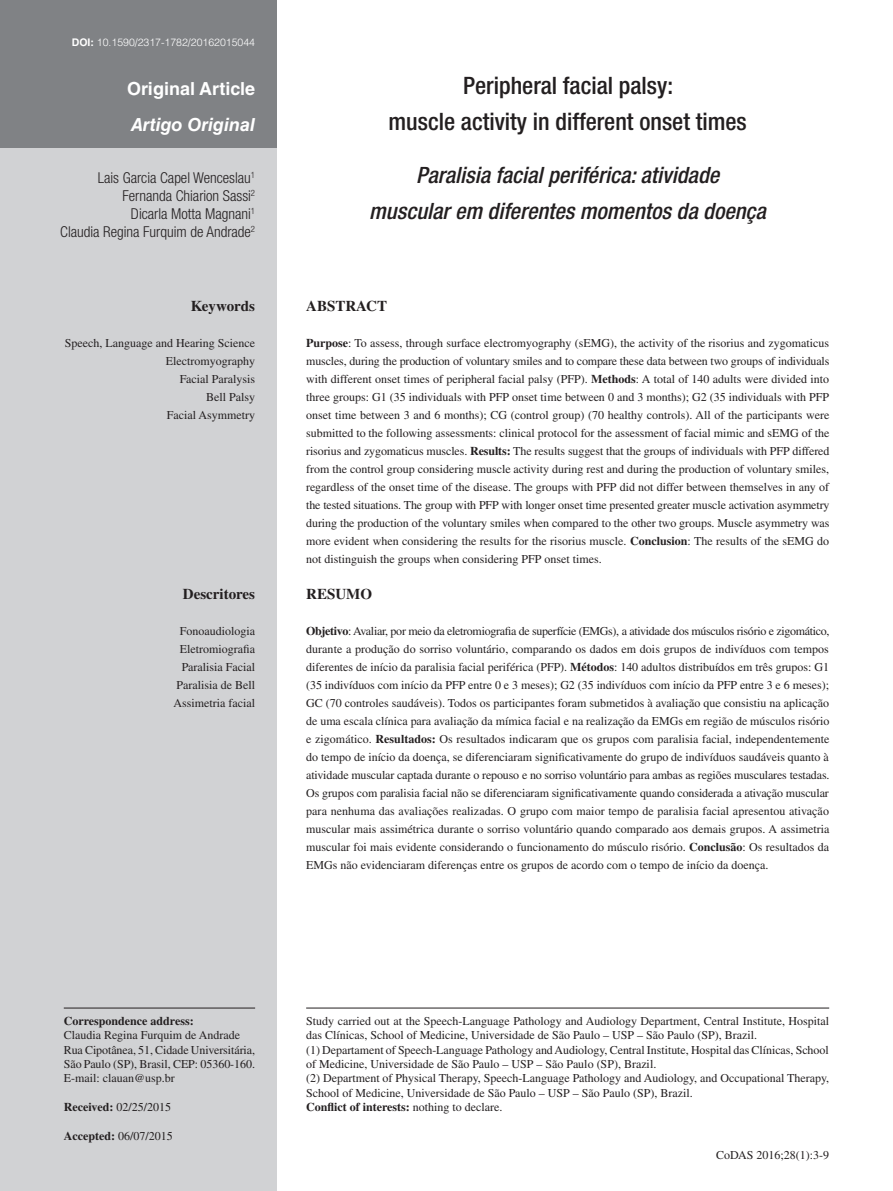
<style>
.page{position:relative;width:893px;height:1191px;background:#fff}
.page>*{position:absolute;margin:0;border:0;box-sizing:border-box;transform-origin:0 0}
.t1{font:500 condensed 24px/36px "Helvetica Neue LT Std";color:#231f20;text-align:center}
.t2{font:italic 500 condensed 22.5px/36px "Helvetica Neue LT Std";color:#231f20;text-align:center}
.t3{font:700 18px "Helvetica LT Std";color:#fff}
.t4{font:italic 700 18px "Helvetica LT Std";color:#fff}
.t5{font:300 condensed 15px/18px "Helvetica Neue LT Std";color:#231f20;text-align:right}
.t6{font:700 15px "Times LT Std";color:#231f20}
.t7{font:12px/18px "Times LT Std";color:#231f20;text-align:right}
.t8{font:700 12px "Times LT Std";color:#231f20}
.t9{font:300 10.5px "Helvetica LT Std";color:#fff}
.s1{font-weight:700}
</style>
<div class="page">
<div style="left:0;top:0;width:276px;height:1191px;background:#d1d2d4"></div>
<div style="left:0;top:0;width:276px;height:148px;background:#808285"></div>
<hr style="left:64px;top:1007px;width:191px;height:1px;background:#231f20">
<hr style="left:306px;top:1007px;width:523px;height:1px;background:#231f20">
<p class="t9" style="left:72px;top:36px;width:185px"><span class="s1">DOI:</span> 10.1590/2317-1782/20162015044</p>
<h3 class="t3" style="left:127px;top:77px;width:129px">Original Article</h3>
<h3 class="t4" style="left:131px;top:113px;width:126px">Artigo Original</h3>
<p class="t5" style="left:60px;top:169px;width:196px">Lais Garcia Capel Wenceslau<sup>1<br></sup>Fernanda Chiarion Sassi<sup>2<br></sup>Dicarla Motta Magnani<sup>1<br></sup>Claudia Regina Furquim de Andrade<sup>2</sup></p>
<p class="t6" style="left:191px;top:297px;width:66px">Keywords</p>
<p class="t7" style="left:65px;top:333px;width:192px">Speech, Language and Hearing Science<br>Electromyography<br>Facial Paralysis<br>Bell Palsy<br>Facial Asymmetry</p>
<p class="t6" style="left:183px;top:585px;width:74px">Descritores</p>
<p class="t7" style="left:174px;top:621px;width:83px">Fonoaudiologia<br>Eletromiografia<br>Paralisia Facial<br>Paralisia de Bell<br>Assimetria facial</p>
<h1 class="t1" style="left:388px;top:67px;width:360px">Peripheral facial palsy:<br>muscle activity in different onset times</h1>
<h2 class="t2" style="left:369px;top:157px;width:398px">Paralisia facial periférica: atividade<br>muscular em diferentes momentos da doença</h2>
<p class="t6" style="left:306px;top:297px;width:82px">ABSTRACT</p>
<p class="t7" style="left:306px;top:333px;width:525px;text-align:justify"><span class="s1">Purpose</span>: To assess, through surface electromyography (sEMG), the activity of the risorius and zygomaticus muscles, during the production of voluntary smiles and to compare these data between two groups of individuals with different onset times of peripheral facial palsy (PFP). <span class="s1">Methods</span>: A total of 140 adults were divided into three groups: G1 (35 individuals with PFP onset time between 0 and 3 months); G2 (35 individuals with PFP onset time between 3 and 6 months); CG (control group) (70 healthy controls). All of the participants were submitted to the following assessments: clinical protocol for the assessment of facial mimic and sEMG of the risorius and zygomaticus muscles. <span class="s1">Results:</span> The results suggest that the groups of individuals with PFP differed from the control group considering muscle activity during rest and during the production of voluntary smiles, regardless of the onset time of the disease. The groups with PFP did not differ between themselves in any of the tested situations. The group with PFP with longer onset time presented greater muscle activation asymmetry during the production of the voluntary smiles when compared to the other two groups. Muscle asymmetry was more evident when considering the results for the risorius muscle. <span class="s1">Conclusion</span>: The results of the sEMG do not distinguish the groups when considering PFP onset times.</p>
<p class="t6" style="left:306px;top:585px;width:67px">RESUMO</p>
<p class="t7" style="left:306px;top:621px;width:525px;text-align:justify"><span class="s1">Objetivo</span>: Avaliar, por meio da eletromiografia de superfície (EMGs), a atividade dos músculos risório e zigomático, durante a produção do sorriso voluntário, comparando os dados em dois grupos de indivíduos com tempos diferentes de início da paralisia facial periférica (PFP). <span class="s1">Métodos</span>: 140 adultos distribuídos em três grupos: G1 (35 indivíduos com início da PFP entre 0 e 3 meses); G2 (35 indivíduos com início da PFP entre 3 e 6 meses); GC (70 controles saudáveis). Todos os participantes foram submetidos à avaliação que consistiu na aplicação de uma escala clínica para avaliação da mímica facial e na realização da EMGs em região de músculos risório e zigomático. <span class="s1">Resultados:</span> Os resultados indicaram que os grupos com paralisia facial, independentemente do tempo de início da doença, se diferenciaram significativamente do grupo de indivíduos saudáveis quanto à atividade muscular captada durante o repouso e no sorriso voluntário para ambas as regiões musculares testadas.<br>Os grupos com paralisia facial não se diferenciaram significativamente quando considerada a ativação muscular para nenhuma das avaliações realizadas. O grupo com maior tempo de paralisia facial apresentou ativação muscular mais assimétrica durante o sorriso voluntário quando comparado aos demais grupos. A assimetria muscular foi mais evidente considerando o funcionamento do músculo risório. <span class="s1">Conclusão</span>: Os resultados da EMGs não evidenciaram diferenças entre os grupos de acordo com o tempo de início da doença.</p>
<p class="t8" style="left:64px;top:1013px;width:131px">Correspondence address:</p>
<p class="t7" style="left:64px;top:1027px;width:193px;line-height:14.4px;text-align:left">Claudia Regina Furquim de Andrade Rua Cipotânea, 51, Cidade Universitária, São Paulo (SP), Brasil, CEP: 05360-160.<br>E-mail: clauan@usp.br</p>
<p class="t7" style="left:64px;top:1098px;width:109px"><span class="s1">Received:</span> 02/25/2015</p>
<p class="t7" style="left:64px;top:1126px;width:110px"><span class="s1">Accepted:</span> 06/07/2015</p>
<p class="t7" style="left:306px;top:1013px;width:525px;line-height:14.4px;text-align:left">Study carried out at the Speech-Language Pathology and Audiology Department, Central Institute, Hospital das Clínicas, School of Medicine, Universidade de São Paulo – USP – São Paulo (SP), Brazil.<br>(1) Departament of Speech-Language Pathology and Audiology, Central Institute, Hospital das Clínicas, School of Medicine, Universidade de São Paulo – USP – São Paulo (SP), Brazil.<br>(2) Department of Physical Therapy, Speech-Language Pathology and Audiology, and Occupational Therapy, School of Medicine, Universidade de São Paulo – USP – São Paulo (SP), Brazil.<br><span class="s1">Conflict of interests:</span> nothing to declare.</p>
<p class="t7" style="left:716px;top:1146px;width:115px">CoDAS 2016;28(1):3-9</p>
</div>
